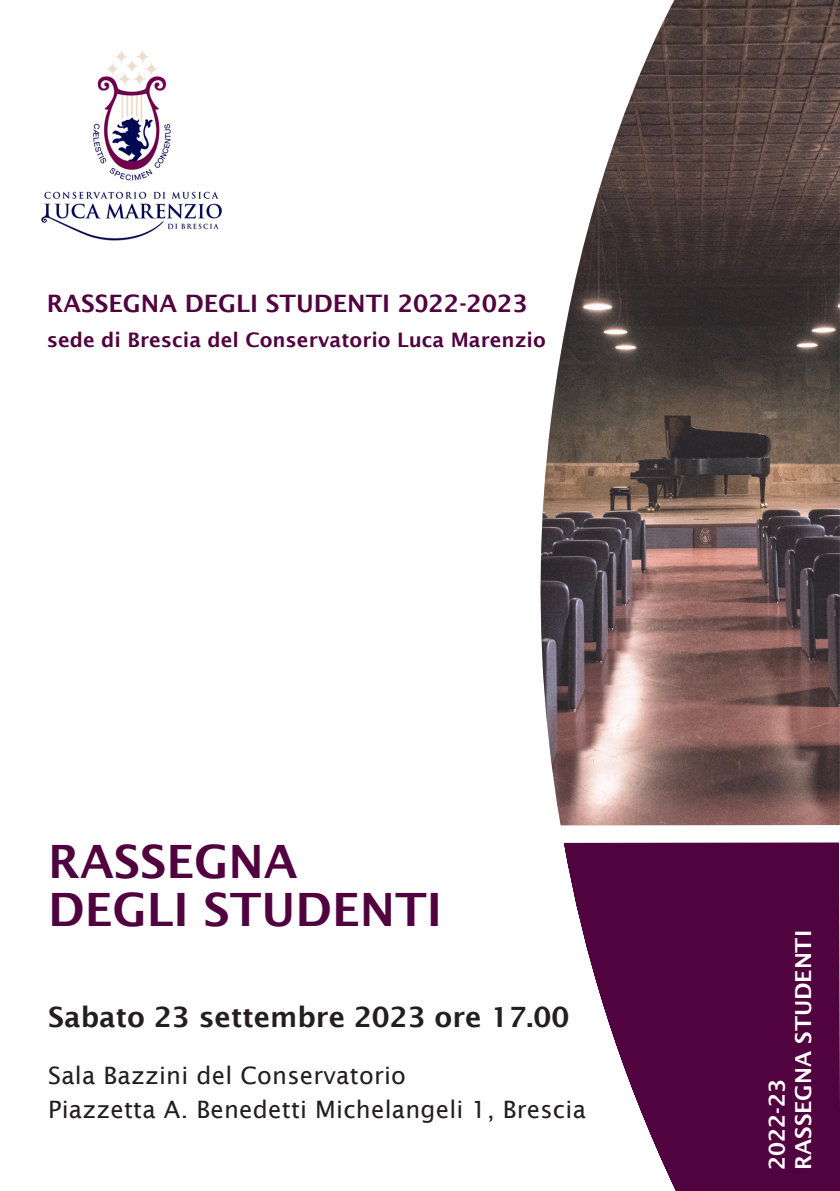
<style>
.page{position:relative;width:840px;height:1191px;background:#fff}
.page>*{position:absolute;margin:0;border:0;box-sizing:border-box;transform-origin:0 0}
.t1{font:600 46px "Lucida Sans";color:#51033f}
.t2{font:600 28px "Lucida Sans";color:#231f20}
.t3{font:24px "Lucida Sans";letter-spacing:.01em;color:#231f20}
.t4{font:600 24px "Lucida Sans";color:#51033f}
.t5{font:600 22px "Lucida Sans";color:#fff}
.t6{font:600 20px "Lucida Sans";color:#51033f}
</style>
<div class="page">
<svg style="left:564px;top:842px;width:275px;height:349px;fill:#51033f"></svg>
<img style="left:41px;top:50px;width:181px;height:191px">
<img style="left:540px;top:0;width:299px;height:825px">
<p class="t4" style="left:47px;top:290px;width:482px">RASSEGNA DEGLI STUDENTI 2022-2023</p>
<p class="t6" style="left:47px;top:328px;width:500px">sede di Brescia del Conservatorio Luca Marenzio</p>
<p class="t1" style="left:48px;top:835px;width:251px">RASSEGNA</p>
<p class="t1" style="left:48px;top:883px;width:395px">DEGLI STUDENTI</p>
<p class="t2" style="left:48px;top:1001px;width:522px">Sabato 23 settembre 2023 ore 17.00</p>
<p class="t3" style="left:48px;top:1061px;width:359px">Sala Bazzini del Conservatorio</p>
<p class="t3" style="left:48px;top:1095px;width:539px">Piazzetta A. Benedetti Michelangeli 1, Brescia</p>
<p class="t5" style="left:764px;top:1170px;width:92px;rotate:-90deg">2022-23</p>
<p class="t5" style="left:790px;top:1170px;width:242px;rotate:-90deg">RASSEGNA STUDENTI</p>
</div>
